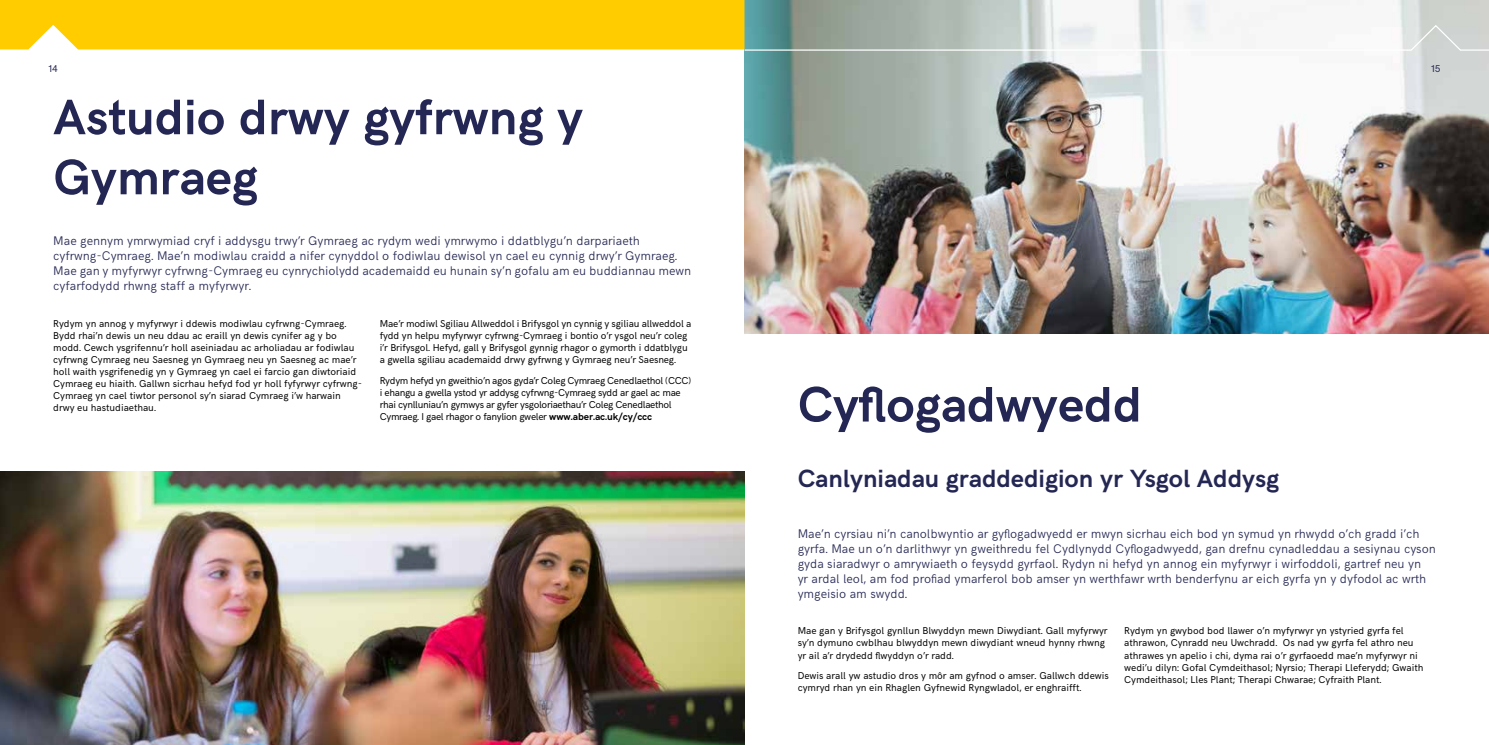
<style>
.page{position:relative;width:1489px;height:745px;background:#fff}
.page>*{position:absolute;margin:0;border:0;box-sizing:border-box;transform-origin:0 0}
.t1{font:700 50px/60px "HK Grotesk";color:#242753}
.t2{font:700 25px "HK Grotesk";color:#242753}
.t3{font:300 12.5px/15px "HK Grotesk";color:#242753}
.t4{font:10px/12px "HK Grotesk";color:#000}
.t5{font:10px/12px "HK Grotesk";letter-spacing:-.03em;color:#000}
.t6{font:10px "HK Grotesk";color:#242753}
.s1{font-weight:700}
</style>
<div class="page">
<img style="left:744px;top:52px;width:744px;height:281px">
<img style="left:0;top:471px;width:744px;height:273px">
<svg style="left:0;top:0;width:1488px;height:52px"></svg>
<p class="t6" style="left:48px;top:61px;width:11px">14</p>
<p class="t6" style="left:1430px;top:61px;width:11px">15</p>
<h1 class="t1" style="left:53px;top:83px;width:531px">Astudio drwy gyfrwng y<br>Gymraeg</h1>
<p class="t3" style="left:53px;top:232px;width:639px">Mae gennym ymrwymiad cryf i addysgu trwy’r Gymraeg ac rydym wedi ymrwymo i ddatblygu’n darpariaeth cyfrwng-Cymraeg. Mae’n modiwlau craidd a nifer cynyddol o fodiwlau dewisol yn cael eu cynnig drwy’r Gymraeg.<br>Mae gan y myfyrwyr cyfrwng-Cymraeg eu cynrychiolydd academaidd eu hunain sy’n gofalu am eu buddiannau mewn cyfarfodydd rhwng staff a myfyrwyr.</p>
<p class="t4" style="left:53px;top:316px;width:310px">Rydym yn annog y myfyrwyr i ddewis modiwlau cyfrwng-Cymraeg.<br>Bydd rhai’n dewis un neu ddau ac eraill yn dewis cynifer ag y bo modd. Cewch ysgrifennu’r holl aseiniadau ac arholiadau ar fodiwlau cyfrwng Cymraeg neu Saesneg yn Gymraeg neu yn Saesneg ac mae’r holl waith ysgrifenedig yn y Gymraeg yn cael ei farcio gan diwtoriaid Cymraeg eu hiaith. Gallwn sicrhau hefyd fod yr holl fyfyrwyr cyfrwng-Cymraeg yn cael tiwtor personol sy’n siarad Cymraeg i’w harwain drwy eu hastudiaethau.</p>
<p class="t4" style="left:380px;top:316px;width:313px">Mae’r modiwl Sgiliau Allweddol i Brifysgol yn cynnig y sgiliau allweddol a fydd yn helpu myfyrwyr cyfrwng-Cymraeg i bontio o’r ysgol neu’r coleg i’r Brifysgol. Hefyd, gall y Brifysgol gynnig rhagor o gymorth i ddatblygu a gwella sgiliau academaidd drwy gyfrwng y Gymraeg neu’r Saesneg.</p>
<p class="t5" style="left:380px;top:373px;width:313px">Rydym hefyd yn gweithio’n agos gyda’r Coleg Cymraeg Cenedlaethol (CCC) i ehangu a gwella ystod yr addysg cyfrwng-Cymraeg sydd ar gael ac mae rhai cynlluniau’n gymwys ar gyfer ysgoloriaethau’r Coleg Cenedlaethol Cymraeg. I gael rhagor o fanylion gweler <span class="s1">www.aber.ac.uk/cy/ccc</span></p>
<h1 class="t1" style="left:797px;top:370px;width:346px">Cyflogadwyedd</h1>
<h2 class="t2" style="left:797px;top:459px;width:483px">Canlyniadau graddedigion yr Ysgol Addysg</h2>
<p class="t3" style="left:797px;top:524px;width:639px">Mae’n cyrsiau ni’n canolbwyntio ar gyflogadwyedd er mwyn sicrhau eich bod yn symud yn rhwydd o’ch gradd i’ch gyrfa. Mae un o’n darlithwyr yn gweithredu fel Cydlynydd Cyflogadwyedd, gan drefnu cynadleddau a sesiynau cyson gyda siaradwyr o amrywiaeth o feysydd gyrfaol. Rydyn ni hefyd yn annog ein myfyrwyr i wirfoddoli, gartref neu yn<br>yr ardal leol, am fod profiad ymarferol bob amser yn werthfawr wrth benderfynu ar eich gyrfa yn y dyfodol ac wrth ymgeisio am swydd.</p>
<p class="t4" style="left:797px;top:623px;width:311px">Mae gan y Brifysgol gynllun Blwyddyn mewn Diwydiant. Gall myfyrwyr sy’n dymuno cwblhau blwyddyn mewn diwydiant wneud hynny rhwng yr ail a’r drydedd flwyddyn o’r radd.</p>
<p class="t4" style="left:797px;top:668px;width:312px">Dewis arall yw astudio dros y môr am gyfnod o amser. Gallwch ddewis cymryd rhan yn ein Rhaglen Gyfnewid Ryngwladol, er enghraifft.</p>
<p class="t4" style="left:1124px;top:623px;width:301px">Rydym yn gwybod bod llawer o’n myfyrwyr yn ystyried gyrfa fel athrawon, Cynradd neu Uwchradd. Os nad yw gyrfa fel athro neu athrawes yn apelio i chi, dyma rai o’r gyrfaoedd mae’n myfyrwyr ni wedi’u dilyn: Gofal Cymdeithasol; Nyrsio; Therapi Lleferydd; Gwaith Cymdeithasol; Lles Plant; Therapi Chwarae; Cyfraith Plant.</p>
</div>
